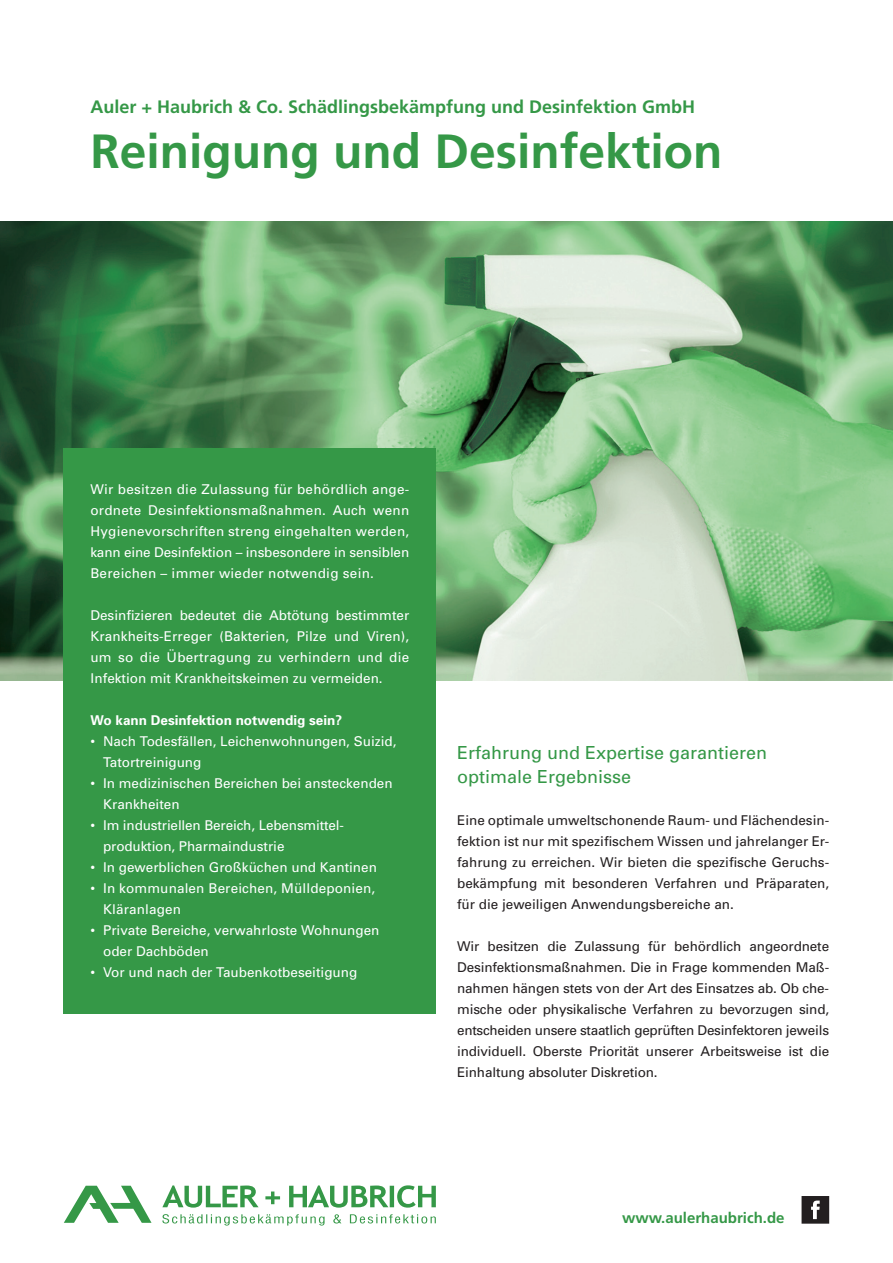
<style>
.page{position:relative;width:893px;height:1263px;background:#fff}
.page>*{position:absolute;margin:0;border:0;box-sizing:border-box;transform-origin:0 0}
.t1{font:700 48px "Frutiger";color:#359847}
.t2{font:700 18px "Frutiger";color:#359847}
.t3{font:18px/24px "Univers";color:#359847}
.t4{font:700 15px "Frutiger";color:#359847}
.t5{font:13.5px/21px "Univers";color:#fff}
.t6{font:13.5px/21px "Univers";letter-spacing:-.005em;color:#231f20;text-align:justify}
.t7{font:700 13.5px "Univers";color:#fff}
</style>
<div class="page">
<img style="left:0;top:221px;width:893px;height:459px">
<div style="left:64px;top:449px;width:372px;height:565px;background:#359847"></div>
<svg style="left:64px;top:1186px;width:88px;height:37px"></svg>
<svg style="left:162px;top:1185px;width:274px;height:22px"></svg>
<svg style="left:162px;top:1214px;width:274px;height:11px"></svg>
<svg style="left:801px;top:1196px;width:28px;height:28px"></svg>
<h2 class="t2" style="left:90px;top:96px;width:606px">Auler + Haubrich &amp; Co. Schädlingsbekämpfung und Desinfektion GmbH</h2>
<h1 class="t1" style="left:90px;top:123px;width:634px">Reinigung und Desinfektion</h1>
<p class="t5" style="left:90px;top:478px;width:320px;text-align:justify">Wir besitzen die Zulassung für behördlich ange&shy;ordnete Desinfektionsmaßnahmen. Auch wenn Hygienevorschriften streng eingehalten werden, kann eine Desinfektion – insbesondere in sensiblen Bereichen – immer wieder notwendig sein.</p>
<p class="t5" style="left:90px;top:604px;width:320px;text-align:justify">Desinfizieren bedeutet die Abtötung bestimmter Krankheits-Erreger (Bakterien, Pilze und Viren), um so die Übertragung zu verhindern und die Infektion mit Krankheitskeimen zu vermeiden.</p>
<p class="t7" style="left:90px;top:711px;width:253px">Wo kann Desinfektion notwendig sein?</p>
<p class="t5" style="left:103px;top:730px;width:295px;text-indent:-13px">• Nach Todesfällen, Leichenwohnungen, Suizid,<br>Tatortreinigung</p>
<p class="t5" style="left:103px;top:772px;width:291px;text-indent:-13px">• In medizinischen Bereichen bei ansteckenden<br>Krankheiten</p>
<p class="t5" style="left:103px;top:814px;width:242px;text-indent:-13px">• Im industriellen Bereich, Lebensmittel&shy;produktion, Pharmaindustrie</p>
<p class="t5" style="left:90px;top:856px;width:288px">• In gewerblichen Großküchen und Kantinen</p>
<p class="t5" style="left:103px;top:877px;width:274px;text-indent:-13px">• In kommunalen Bereichen, Mülldeponien,<br>Kläranlagen</p>
<p class="t5" style="left:103px;top:919px;width:278px;text-indent:-13px">• Private Bereiche, verwahrloste Wohnungen oder Dachböden</p>
<p class="t5" style="left:90px;top:961px;width:268px">• Vor und nach der Taubenkotbeseitigung</p>
<h2 class="t3" style="left:457px;top:740px;width:312px">Erfahrung und Expertise garantieren optimale Ergebnisse</h2>
<p class="t6" style="left:457px;top:809px;width:374px">Eine optimale umweltschonende Raum- und Flächendesin&shy;fektion ist nur mit spezifischem Wissen und jahrelanger Er&shy;fahrung zu erreichen. Wir bieten die spezifische Geruchs&shy;bekämpfung mit besonderen Verfahren und Präparaten, für die jeweiligen Anwendungsbereiche an.</p>
<p class="t6" style="left:457px;top:935px;width:374px">Wir besitzen die Zulassung für behördlich angeordnete Desinfektionsmaßnahmen. Die in Frage kommenden Maß&shy;nahmen hängen stets von der Art des Einsatzes ab. Ob che&shy;mische oder physikalische Verfahren zu bevorzugen sind, entscheiden unsere staatlich geprüften Desinfektoren jeweils individuell. Oberste Priorität unserer Arbeitsweise ist die Einhaltung absoluter Diskretion.</p>
<p class="t4" style="left:622px;top:1208px;width:164px">www.aulerhaubrich.de</p>
</div>
